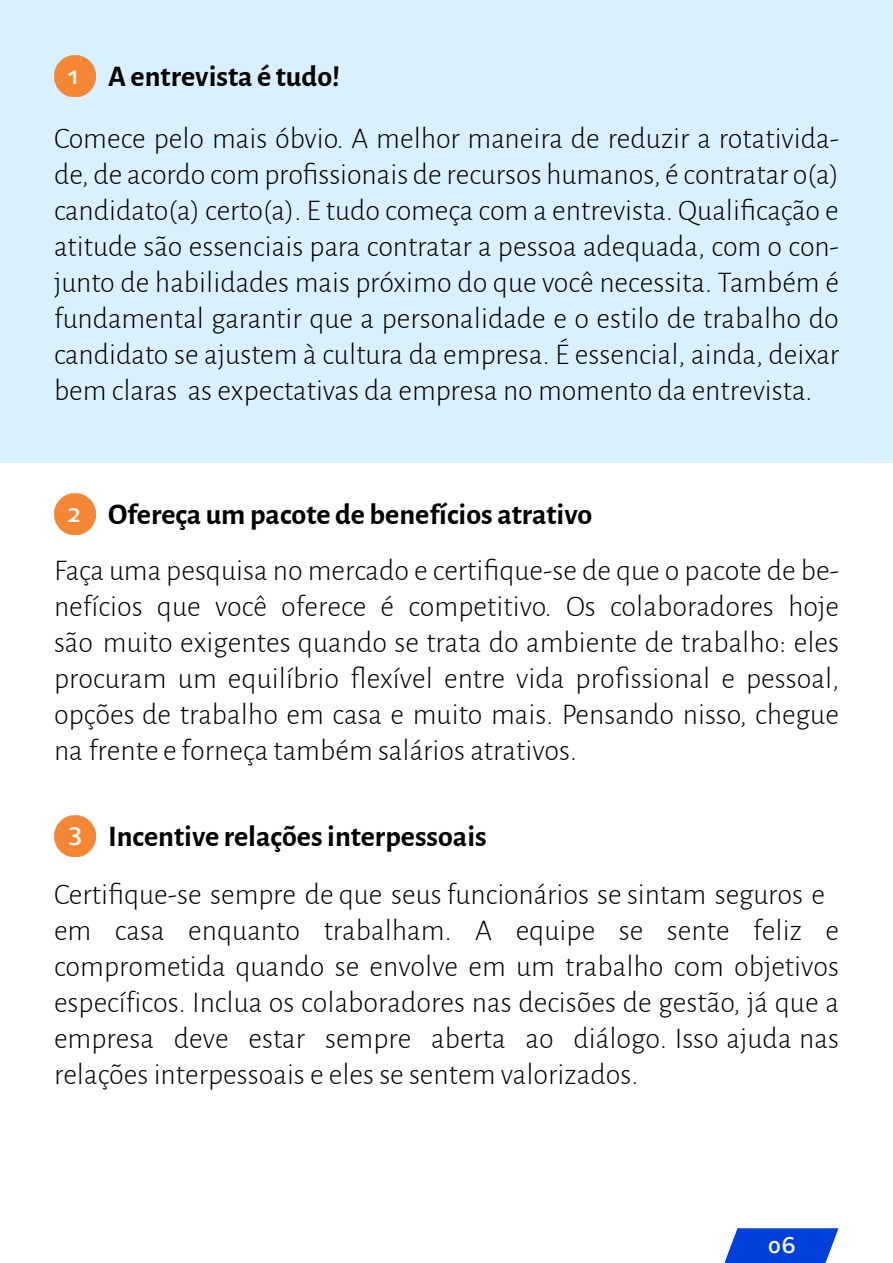
<style>
.page{position:relative;width:893px;height:1263px;background:#fff}
.page>*{position:absolute;margin:0;border:0;box-sizing:border-box;transform-origin:0 0}
.t1{font:300 30px/36px "Alegreya Sans";color:#000;text-align:justify}
.t2{font:700 30px "Alegreya Sans";color:#000}
.t3{font:500 22.5px "Campuni";color:#fffaf7}
.s1{font-family:"Campuni";font-weight:500;font-size:25.5px;color:#fffaf7}
</style>
<div class="page">
<div style="left:0;top:0;width:893px;height:462px;background:#d9f0fe"></div>
<img style="left:54px;top:55px;width:41px;height:41px">
<img style="left:54px;top:493px;width:41px;height:42px">
<img style="left:54px;top:815px;width:41px;height:41px">
<img style="left:725px;top:1228px;width:114px;height:35px">
<p class="t2" style="left:68px;top:54px;width:274px"><span class="s1">1</span> A entrevista é tudo!</p>
<p class="t1" style="left:54px;top:119px;width:786px">Comece pelo mais óbvio. A melhor maneira de reduzir a rotativida&shy;de, de acordo com profissionais de recursos humanos, é contratar o(a) candidato(a) certo(a). E tudo começa com a entrevista. Qualificação e atitude são essenciais para contratar a pessoa adequada, com o con&shy;junto de habilidades mais próximo do que você necessita. Também é fundamental garantir que a personalidade e o estilo de trabalho do candidato se ajustem à cultura da empresa. É essencial, ainda, deixar bem claras as expectativas da empresa no momento da entrevista.</p>
<p class="t2" style="left:68px;top:492px;width:526px"><span class="s1">2</span> Ofereça um pacote de benefícios atrativo</p>
<p class="t1" style="left:54px;top:551px;width:787px">Faça uma pesquisa no mercado e certifique-se de que o pacote de be&shy;nefícios que você oferece é competitivo. Os colaboradores hoje são muito exigentes quando se trata do ambiente de trabalho: eles procuram um equilíbrio flexível entre vida profissional e pessoal, opções de trabalho em casa e muito mais. Pensando nisso, chegue na frente e forneça também salários atrativos.</p>
<p class="t2" style="left:68px;top:814px;width:420px"><span class="s1">3</span> Incentive relações interpessoais</p>
<p class="t1" style="left:54px;top:875px;width:786px;text-align:left">Certifique-se sempre de que seus funcionários se sintam seguros e em casa enquanto trabalham. A equipe se sente feliz e comprometida quando se envolve em um trabalho com objetivos específicos. Inclua os colaboradores nas decisões de gestão, já que a empresa deve estar sempre aberta ao diálogo. Isso ajuda nas relações interpessoais e eles se sentem valorizados.</p>
<p class="t3" style="left:768px;top:1231px;width:29px">06</p>
</div>
